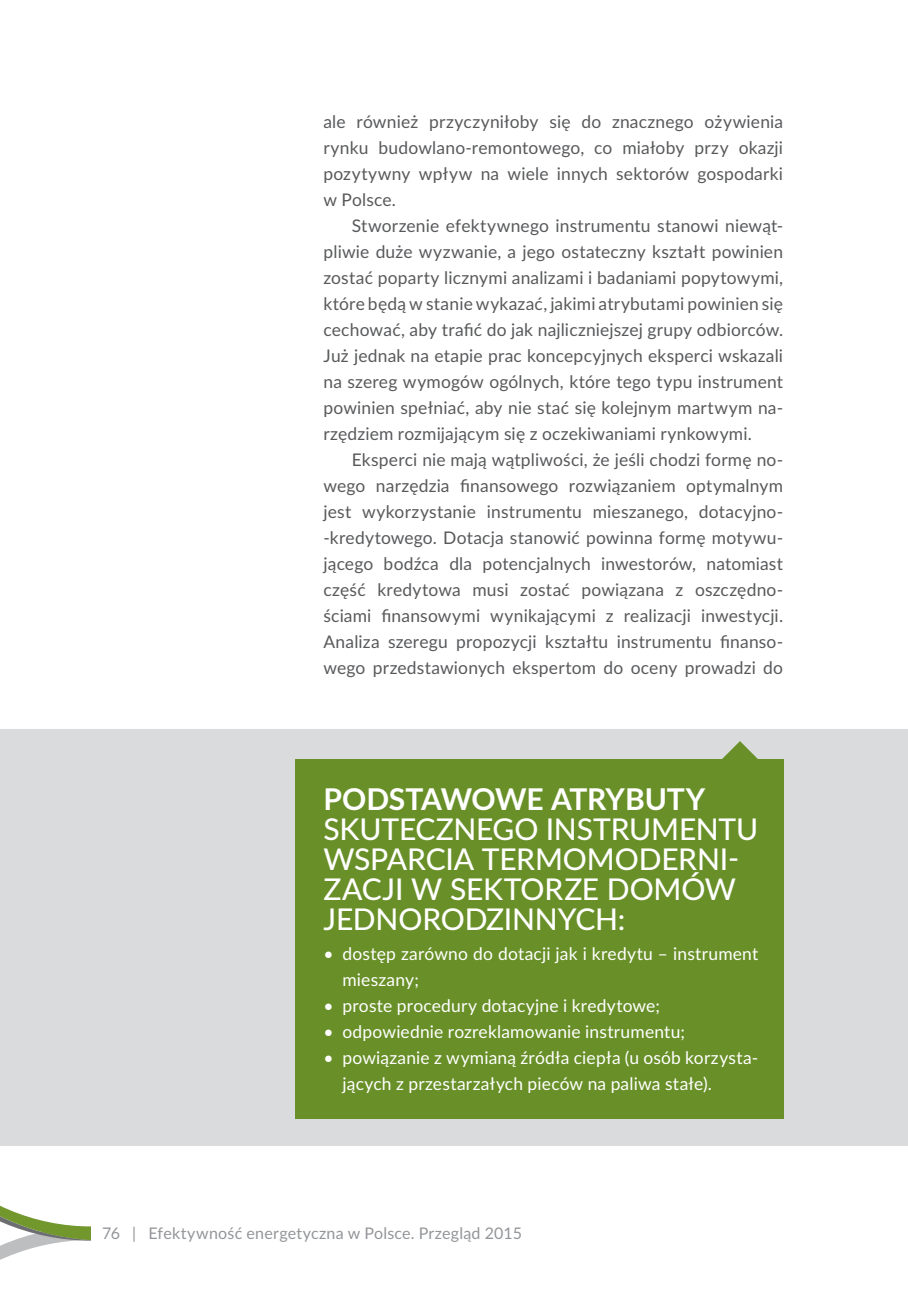
<style>
.page{position:relative;width:908px;height:1304px;background:#fff}
.page>*{position:absolute;margin:0;border:0;box-sizing:border-box;transform-origin:0 0}
.t1{font:500 30px/30px "Lato";letter-spacing:-.005em;color:#fff}
.t2{font:700 30px "Lato";letter-spacing:-.01em;color:#fff}
.t3{font:17.4px/26px "Lato";letter-spacing:.01em;color:#58595b;text-align:justify}
.t4{font:17.4px/26px "Lato";letter-spacing:.01em;color:#fff}
.t5{font:16px "Lato";letter-spacing:.015em;color:#939598}
</style>
<div class="page">
<svg style="left:0;top:1205px;width:91px;height:55px"></svg>
<div style="left:0;top:729px;width:907px;height:416px;background:#dadbdc"></div>
<div style="left:295px;top:759px;width:487px;height:360px;background:#699028"></div>
<svg style="left:722px;top:741px;width:36px;height:18px"></svg>
<p class="t3" style="left:323px;top:108px;width:461px">ale również przyczyniłoby się do znacznego ożywienia rynku budowlano-remontowego, co miałoby przy okazji pozytywny wpływ na wiele innych sektorów gospodarki w -Polsce.</p>
<p class="t3" style="left:323px;top:212px;width:461px;text-indent:28px">Stworzenie efektywnego instrumentu stanowi niewąt&shy;pliwie duże wyzwanie, a jego ostateczny kształt powinien zostać poparty licznymi analizami i badaniami popytowymi, które będą w stanie wykazać, jakimi atrybutami powinien się cechować, aby trafić do jak najliczniejszej grupy odbiorców.<br>Już jednak na etapie prac koncepcyjnych eksperci wskazali na szereg wymogów ogólnych, które tego typu instrument powinien spełniać, aby nie stać się kolejnym martwym na&shy;rzędziem rozmijającym się z oczekiwaniami rynkowymi.</p>
<p class="t3" style="left:323px;top:446px;width:461px;text-indent:28px">Eksperci nie mają wątpliwości, że jeśli chodzi formę no&shy;wego narzędzia finansowego rozwiązaniem optymalnym jest wykorzystanie instrumentu mieszanego, dotacyjno--kredytowego. Dotacja stanowić powinna formę motywu&shy;jącego bodźca dla potencjalnych inwestorów, natomiast część kredytowa musi zostać powiązana z oszczędno&shy;ściami finansowymi wynikającymi z realizacji inwestycji.<br>Analiza szeregu propozycji kształtu instrumentu finanso&shy;wego przedstawionych ekspertom do oceny prowadzi do</p>
<h1 class="t2" style="left:323px;top:777px;width:383px">PODSTAWOWE ATRYBUTY</h1>
<h1 class="t1" style="left:323px;top:812px;width:436px">SKUTECZNEGO INSTRUMENTU<br>WSPARCIA TERMOMODERNI-<br>ZACJI W SEKTORZE DOMÓW<br>JEDNORODZINNYCH:</h1>
<p class="t4" style="left:342px;top:940px;width:417px;text-indent:-19px">• dostęp zarówno do dotacji jak i kredytu – instrument mieszany;</p>
<p class="t4" style="left:323px;top:992px;width:338px">• proste procedury dotacyjne i kredytowe;</p>
<p class="t4" style="left:323px;top:1018px;width:363px">• odpowiednie rozreklamowanie instrumentu;</p>
<p class="t4" style="left:342px;top:1044px;width:417px;text-indent:-19px">• powiązanie z wymianą źródła ciepła (u osób korzysta&shy;jących z przestarzałych pieców na paliwa stałe).</p>
<p class="t5" style="left:102px;top:1221px;width:421px">76 | Efektywność energetyczna w Polsce. Przegląd 2015</p>
</div>
